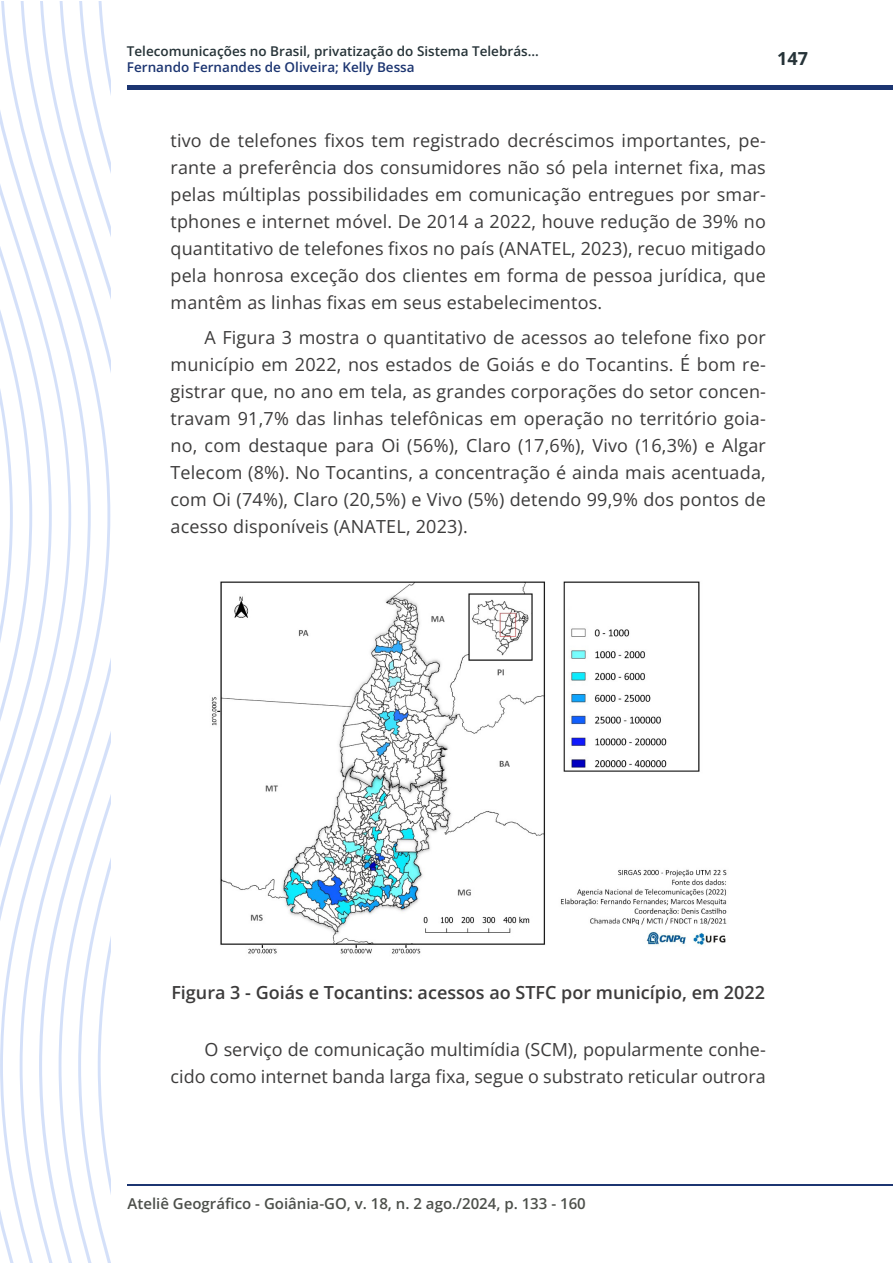
<style>
.page{position:relative;width:893px;height:1263px;background:#fff}
.page>*{position:absolute;margin:0;border:0;box-sizing:border-box;transform-origin:0 0}
.t1{font:18px/27px "Open Sans";color:#3c3b3b;text-align:justify}
.t2{font:600 18px "Open Sans";color:#3c3b3b}
.t3{font:700 18px "Open Sans";color:#263338}
.t4{font:600 15px "Open Sans";color:#4c4f4a}
.t5{font:600 13.5px "Open Sans";color:#263338}
.t6{font:600 13.5px "Open Sans";color:#1c3571}
</style>
<div class="page">
<hr style="left:128px;top:85px;width:765px;height:4px;background:#1c3571">
<hr style="left:128px;top:1184px;width:765px;height:1px;background:#1c3571">
<svg style="left:91px;top:2px;width:19px;height:1261px"></svg>
<svg style="left:71px;top:2px;width:20px;height:1261px"></svg>
<svg style="left:52px;top:2px;width:19px;height:1261px"></svg>
<svg style="left:32px;top:2px;width:20px;height:1261px"></svg>
<svg style="left:0;top:2px;width:32px;height:1261px"></svg>
<img style="left:211px;top:581px;width:516px;height:373px">
<p class="t5" style="left:127px;top:41px;width:413px">Telecomunicações no Brasil, privatização do Sistema Telebrás...</p>
<p class="t6" style="left:127px;top:58px;width:289px">Fernando Fernandes de Oliveira; Kelly Bessa</p>
<p class="t3" style="left:777px;top:46px;width:32px">147</p>
<p class="t1" style="left:170px;top:126px;width:597px">tivo de telefones fixos tem registrado decréscimos importantes, pe&shy;rante a preferência dos consumidores não só pela internet fixa, mas pelas múltiplas possibilidades em comunicação entregues por smar&shy;tphones e internet móvel. De 2014 a 2022, houve redução de 39% no quantitativo de telefones fixos no país (ANATEL, 2023), recuo mitigado pela honrosa exceção dos clientes em forma de pessoa jurídica, que mantêm as linhas fixas em seus estabelecimentos.</p>
<p class="t1" style="left:170px;top:324px;width:597px;text-indent:34px">A Figura 3 mostra o quantitativo de acessos ao telefone fixo por município em 2022, nos estados de Goiás e do Tocantins. É bom re&shy;gistrar que, no ano em tela, as grandes corporações do setor concen&shy;travam 91,7% das linhas telefônicas em operação no território goia&shy;no, com destaque para Oi (56%), Claro (17,6%), Vivo (16,3%) e Algar Telecom (8%). No Tocantins, a concentração é ainda mais acentuada, com Oi (74%), Claro (20,5%) e Vivo (5%) detendo 99,9% dos pontos de acesso disponíveis (ANATEL, 2023).</p>
<p class="t2" style="left:171px;top:980px;width:595px">Figura 3 - Goiás e Tocantins: acessos ao STFC por município, em 2022</p>
<p class="t1" style="left:170px;top:1036px;width:597px;text-align:right">O serviço de comunicação multimídia (SCM), popularmente conhe&shy;cido como internet banda larga fixa, segue o substrato reticular outrora</p>
<p class="t4" style="left:128px;top:1193px;width:460px">Ateliê Geográfico - Goiânia-GO, v. 18, n. 2 ago./2024, p. 133 - 160</p>
</div>
